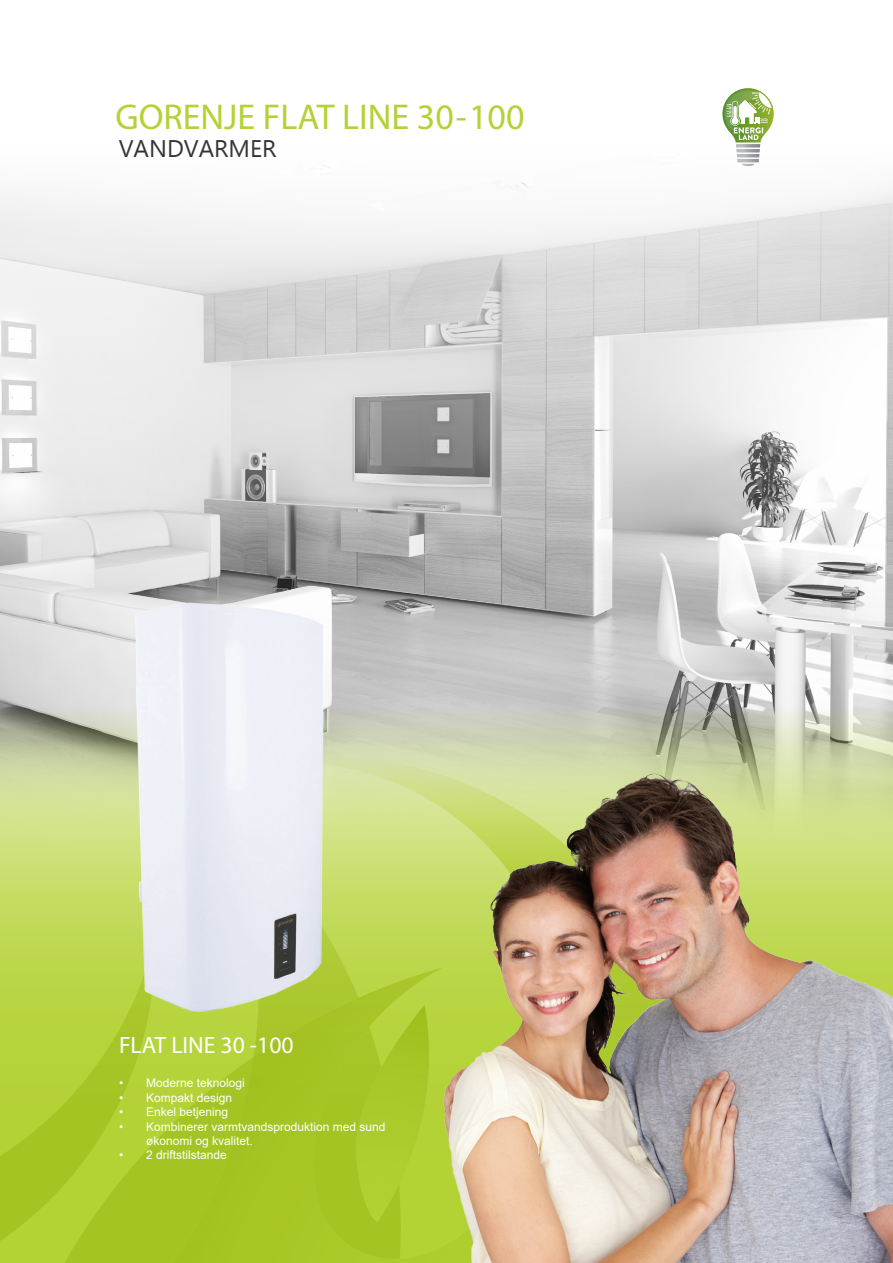
<style>
.page{position:relative;width:893px;height:1263px;background:#fff}
.page>*{position:absolute;margin:0;border:0;box-sizing:border-box;transform-origin:0 0}
.t1{font:36px "Myriad Pro";color:#b3d234}
.t2{font:24px "Myanmar Text";color:#363334}
.t3{font:23.7px "Myriad Pro";color:#fff}
.t4{font:12px/14.4px "Arial";color:#fff}
</style>
<div class="page">
<img style="left:0;top:166px;width:893px;height:542px">
<svg style="left:0;top:708px;width:893px;height:555px;background:#c2cba0"></svg>
<svg style="left:0;top:938px;width:37px;height:304px;background:#b1cf36"></svg>
<svg style="left:336px;top:757px;width:352px;height:71px;background:#d3dfa0"></svg>
<svg style="left:37px;top:828px;width:387px;height:435px;background:#afcd37"></svg>
<img style="left:424px;top:768px;width:469px;height:495px">
<svg style="left:722px;top:88px;width:52px;height:78px"></svg>
<img style="left:124px;top:588px;width:212px;height:435px">
<p class="t1" style="left:115px;top:95px;width:411px">GORENJE FLAT LINE 30-100</p>
<p class="t2" style="left:119px;top:134px;width:159px">VANDVARMER</p>
<p class="t3" style="left:119px;top:1031px;width:176px">FLAT LINE 30 -100</p>
<p class="t4" style="left:119px;top:1076px;width:127px">• Moderne teknologi</p>
<p class="t4" style="left:119px;top:1090px;width:115px">• Kompakt design</p>
<p class="t4" style="left:119px;top:1105px;width:111px">• Enkel betjening</p>
<p class="t4" style="left:146px;top:1119px;width:241px;text-indent:-27px">• Kombinerer varmtvandsproduktion med sund økonomi og kvalitet.</p>
<p class="t4" style="left:119px;top:1148px;width:109px">• 2 driftstilstande</p>
</div>
